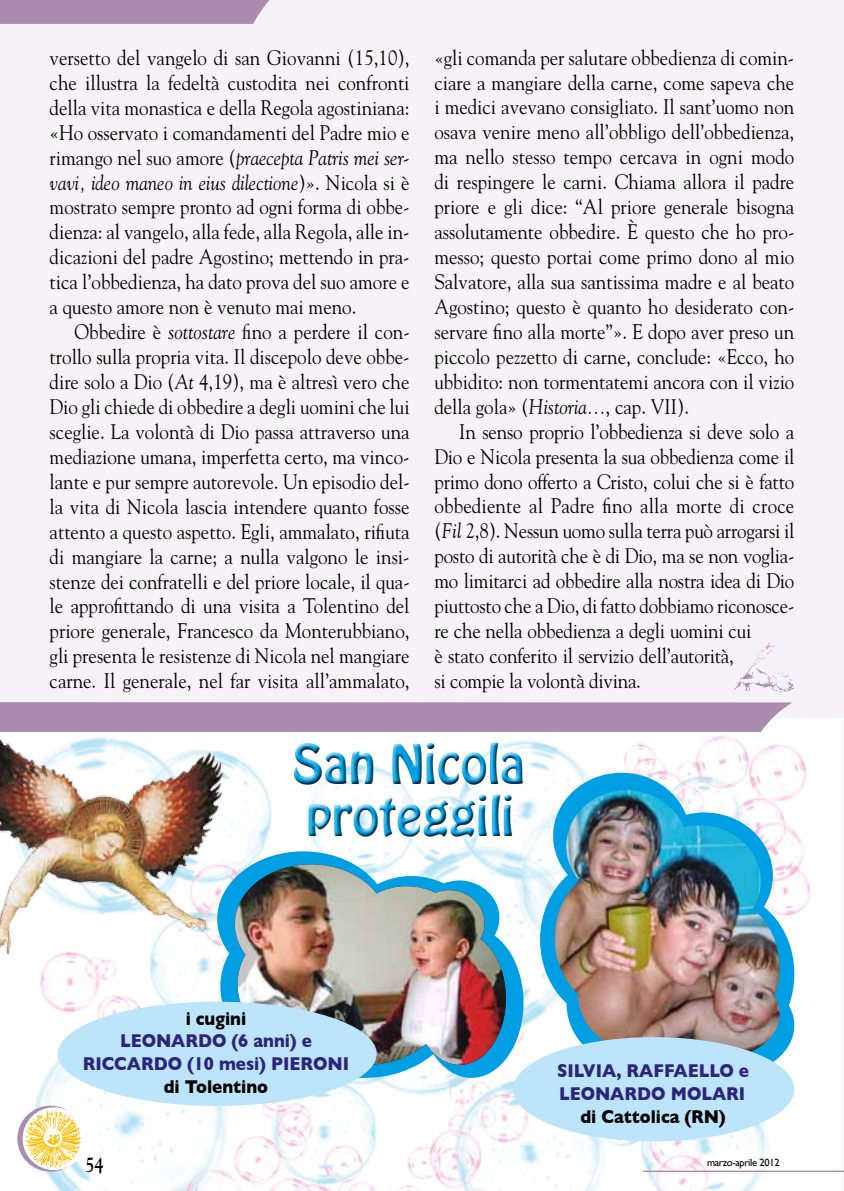
<style>
.page{position:relative;width:844px;height:1191px;background:#fff}
.page>*{position:absolute;margin:0;border:0;box-sizing:border-box;transform-origin:0 0}
.t1{font:48.65px/51.8px "Hobo";color:#009fe3}
.t2{font:21px/24.8px "Goudy";letter-spacing:-.01em;color:#000;text-align:justify;scale:.9 1}
.t3{font:700 21px "Goudy";color:#000;scale:.8 1}
.t4{font:700 18.9px "Gill Sans";color:#2d2479;scale:.9 1}
.t5{font:700 18.9px "Gill Sans";color:#000;scale:.9 1}
.t6{font:10.5px "Gill Sans";letter-spacing:-.03em;color:#000}
.s1{font-style:italic}
</style>
<div class="page">
<img style="left:18px;top:717px;width:799px;height:474px">
<hr style="left:843px;top:0;width:1px;height:1191px;background:#eaf6fe">
<div style="left:0;top:0;width:843px;height:717px;background:#f6f3f8"></div>
<div style="left:0;top:0;width:270px;height:24px;background:#aa8caf"></div>
<div style="left:0;top:702px;width:792px;height:30px;background:#aa8caf"></div>
<hr style="left:642px;top:1170px;width:201px;height:2px;background:#aa8caf">
<svg style="left:17px;top:1105px;width:66px;height:66px"></svg>
<div style="left:23px;top:1107px;width:62px;height:63px;background:#fff;border-radius:50%"></div>
<img style="left:25px;top:1109px;width:57px;height:59px">
<img style="left:733px;top:642px;width:60px;height:50px">
<svg style="left:217px;top:851px;width:306px;height:226px"></svg>
<img style="left:235px;top:864px;width:270px;height:200px">
<svg style="left:540px;top:772px;width:254px;height:304px"></svg>
<img style="left:554px;top:790px;width:225px;height:268px">
<img style="left:0;top:730px;width:225px;height:227px">
<div style="left:289px;top:739px;width:235px;height:99px;background:#fff"></div>
<div style="left:291px;top:741px;width:236px;height:99px;background:#000;opacity:.75"></div>
<div style="left:58px;top:1001px;width:318px;height:105px;background:#bce4fa;border-radius:50%"></div>
<div style="left:513px;top:1037px;width:281px;height:104px;background:#bce4fa;border-radius:50%"></div>
<p class="t2" style="left:50px;top:44px;width:401px">versetto del vangelo di san Giovanni (15,10), che illustra la fedeltà custodita nei confronti della vita monastica e della Regola agostiniana: «Ho osservato i comandamenti del Padre mio e rimango nel suo amore (<span class="s1">praecepta Patris mei ser&shy;vavi, ideo maneo in eius dilectione</span>)». Nicola si è mostrato sempre pronto ad ogni forma di obbe&shy;dienza: al vangelo, alla fede, alla Regola, alle in&shy;dicazioni del padre Agostino; mettendo in pra&shy;tica l’obbedienza, ha dato prova del suo amore e a questo amore non è venuto mai meno.</p>
<p class="t2" style="left:50px;top:319px;width:401px;text-indent:25px">Obbedire è <span class="s1">sottostare</span> fino a perdere il con&shy;trollo sulla propria vita. Il discepolo deve obbe&shy;dire solo a Dio (<span class="s1">At</span> 4,19), ma è altresì vero che Dio gli chiede di obbedire a degli uomini che lui sceglie. La volontà di Dio passa attraverso una mediazione umana, imperfetta certo, ma vinco&shy;lante e pur sempre autorevole. Un episodio del&shy;la vita di Nicola lascia intendere quanto fosse attento a questo aspetto. Egli, ammalato, rifiuta di mangiare la carne; a nulla valgono le insi&shy;stenze dei confratelli e del priore locale, il qua&shy;le approfittando di una visita a Tolentino del priore generale, Francesco da Monterubbiano, gli presenta le resistenze di Nicola nel mangiare carne. Il generale, nel far visita all’ammalato,</p>
<p class="t2" style="left:434px;top:44px;width:401px">«gli comanda per salutare obbedienza di comin&shy;ciare a mangiare della carne, come sapeva che i medici avevano consigliato. Il sant’uomo non osava venire meno all’obbligo dell’obbedienza, ma nello stesso tempo cercava in ogni modo di respingere le carni. Chiama allora il padre priore e gli dice: “Al priore generale bisogna assolutamente obbedire. È questo che ho pro&shy;messo; questo portai come primo dono al mio Salvatore, alla sua santissima madre e al beato Agostino; questo è quanto ho desiderato con&shy;servare fino alla morte”». E dopo aver preso un piccolo pezzetto di carne, conclude: «Ecco, ho ubbidito: non tormentatemi ancora con il vizio della gola» (<span class="s1">Historia…</span>, cap. VII).</p>
<p class="t2" style="left:434px;top:418px;width:401px;text-align:left;text-indent:25px">In senso proprio l’obbedienza si deve solo a Dio e Nicola presenta la sua obbedienza come il primo dono offerto a Cristo, colui che si è fatto obbediente al Padre fino alla morte di croce (<span class="s1">Fil</span> 2,8). Nessun uomo sulla terra può arrogarsi il posto di autorità che è di Dio, ma se non voglia&shy;mo limitarci ad obbedire alla nostra idea di Dio piuttosto che a Dio, di fatto dobbiamo riconosce&shy;re che nella obbedienza a degli uomini cui<br>è stato conferito il servizio dell’autorità,<br>si compie la volontà divina.</p>
<h1 class="t1" style="left:292px;top:738px;width:234px">San Nicola proteggili</h1>
<p class="t5" style="left:186px;top:1007px;width:69px">I CUGINI</p>
<p class="t4" style="left:120px;top:1029px;width:28px">LEONAR</p>
<p class="t4" style="left:198px;top:1029px;width:128px">DO (6 ANNI) E</p>
<p class="t4" style="left:83px;top:1052px;width:28px">RICCAR</p>
<p class="t4" style="left:154px;top:1052px;width:157px">DO (10 MESI) PIERONI</p>
<p class="t5" style="left:164px;top:1075px;width:117px">DI TOLENTINO</p>
<p class="t4" style="left:557px;top:1060px;width:24px">SILVIA</p>
<p class="t4" style="left:616px;top:1060px;width:78px">, RA FFAELLO</p>
<p class="t4" style="left:738px;top:1060px;width:13px">E</p>
<p class="t4" style="left:559px;top:1082px;width:28px">LEONAR</p>
<p class="t4" style="left:637px;top:1082px;width:69px">DO MOLARI</p>
<p class="t5" style="left:580px;top:1105px;width:163px">DI CATTOLICA (RN)</p>
<p class="t3" style="left:85px;top:1151px;width:24px">54</p>
<p class="t6" style="left:706px;top:1156px;width:74px">marzo-aprile 2012</p>
</div>
